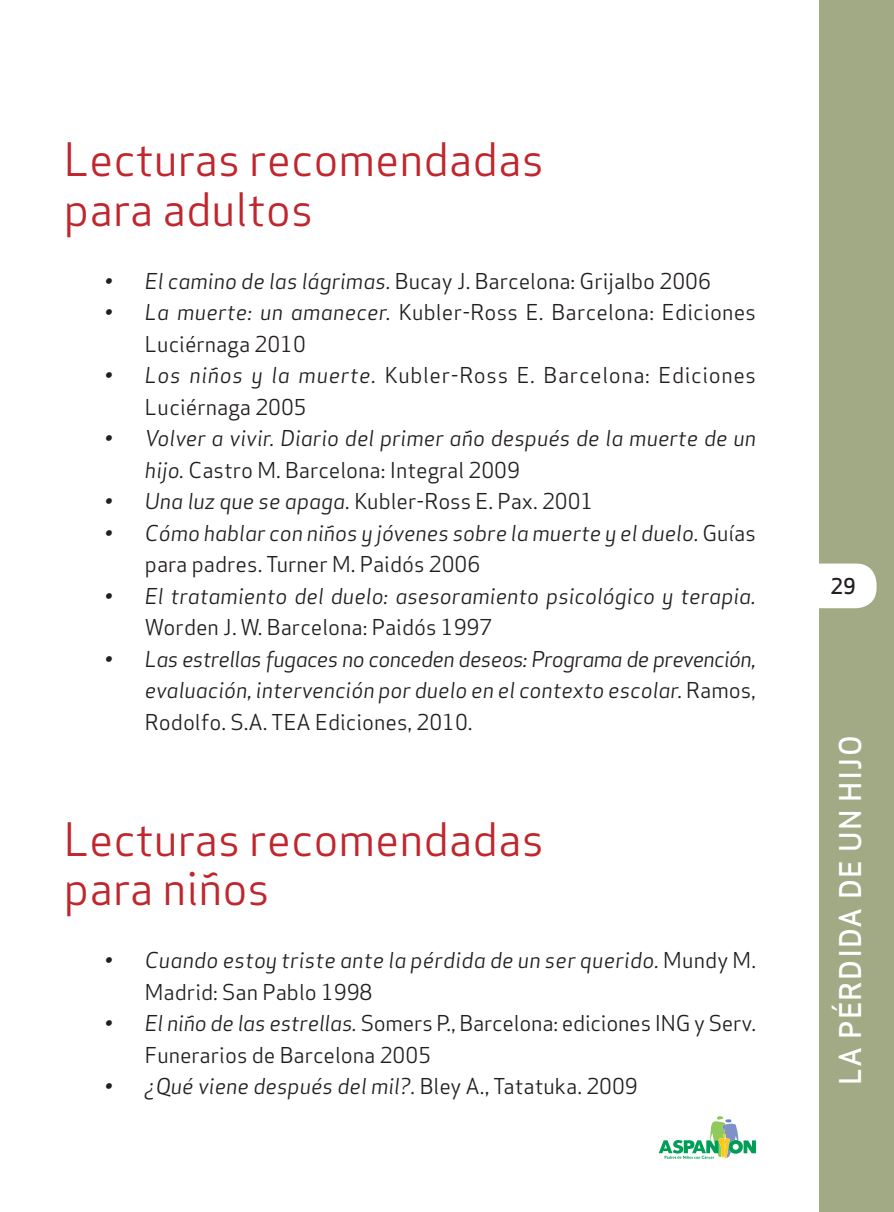
<style>
.page{position:relative;width:894px;height:1212px;background:#fff}
.page>*{position:absolute;margin:0;border:0;box-sizing:border-box;transform-origin:0 0}
.t1{font:45px/49.5px "Apex Sans Book T";color:#c0262d}
.t2{font:29.25px "Apex Sans Medium T";letter-spacing:.04em;color:#fff}
.t3{font:21.38px/31.5px "Apex Sans Book T";color:#231f20}
.t4{font:21.38px "Apex Sans Book Italic T";color:#231f20}
.t5{font:21.38px/31.5px "Apex Sans Book Italic T";letter-spacing:-.03em;color:#231f20;text-align:right}
.t6{font:21.38px/31.5px "Apex Sans Book T";letter-spacing:.03em;color:#231f20}
.t7{font:21.15px "Apex Sans Medium T";color:#231f20}
.s1{font-family:"Apex Sans Book Italic T"}
.s2{font-family:"Apex Sans Book T"}
</style>
<div class="page">
<svg style="left:658px;top:1116px;width:97px;height:43px"></svg>
<div style="left:819px;top:0;width:74px;height:1212px;background:#a1aa84"></div>
<div style="left:799px;top:564px;width:77px;height:44px;background:#fff;border-radius:20px"></div>
<h1 class="t1" style="left:64px;top:135px;width:481px">Lecturas recomendadas para adultos</h1>
<p class="t3" style="left:104px;top:265px;width:607px"><span class="s1">• El camino de las lágrimas.</span> Bucay J. Barcelona: Grijalbo 2006</p>
<p class="t3" style="left:145px;top:296px;width:612px;text-indent:-41px"><span class="s1">• La muerte: un amanecer.</span> Kubler-Ross E. Barcelona: Ediciones<br>Luciérnaga 2010</p>
<p class="t6" style="left:145px;top:359px;width:612px;text-indent:-41px"><span class="s1">• Los niños y la muerte.</span> Kubler-Ross E. Barcelona: Ediciones<br>Luciérnaga 2005</p>
<p class="t4" style="left:104px;top:425px;width:652px">• Volver a vivir. Diario del primer año después de la muerte de un</p>
<p class="t3" style="left:145px;top:454px;width:376px"><span class="s1">hijo.</span> Castro M. Barcelona: Integral 2009</p>
<p class="t3" style="left:104px;top:485px;width:490px"><span class="s1">• Una luz que se apaga.</span> Kubler-Ross E. Pax. 2001</p>
<p class="t4" style="left:104px;top:519px;width:652px">• Cómo hablar con niños y jóvenes sobre la muerte y el duelo. <span class="s2">Guías</span></p>
<p class="t3" style="left:145px;top:548px;width:336px">para padres. Turner M. Paidós 2006</p>
<p class="t4" style="left:104px;top:582px;width:652px">• El tratamiento del duelo: asesoramiento psicológico y terapia.</p>
<p class="t3" style="left:145px;top:611px;width:348px">Worden J. W. Barcelona: Paidós 1997</p>
<p class="t5" style="left:104px;top:643px;width:652px">• Las estrellas fugaces no conceden deseos: Programa de prevención, evaluación, intervención por duelo en el contexto escolar. <span class="s2">Ramos,</span></p>
<p class="t3" style="left:145px;top:706px;width:329px">Rodolfo. S.A. TEA Ediciones, 2010.</p>
<h1 class="t1" style="left:64px;top:814px;width:481px">Lecturas recomendadas para niños</h1>
<p class="t4" style="left:104px;top:947px;width:652px">• Cuando estoy triste ante la pérdida de un ser querido. <span class="s2">Mundy M.</span></p>
<p class="t3" style="left:145px;top:976px;width:229px">Madrid: San Pablo 1998</p>
<p class="t3" style="left:145px;top:1007px;width:612px;text-indent:-41px"><span class="s1">• El niño de las estrellas.</span> Somers P., Barcelona: ediciones ING y Serv.<br>Funerarios de Barcelona 2005</p>
<p class="t4" style="left:104px;top:1073px;width:534px">• ¿Qué viene después del mil?. <span class="s2">Bley A., Tatatuka. 2009</span></p>
<p class="t7" style="left:830px;top:572px;width:27px">29</p>
<h2 class="t2" style="left:831px;top:1085px;width:351px;rotate:-90deg">LA PÉRDIDA DE UN HIJO</h2>
</div>
